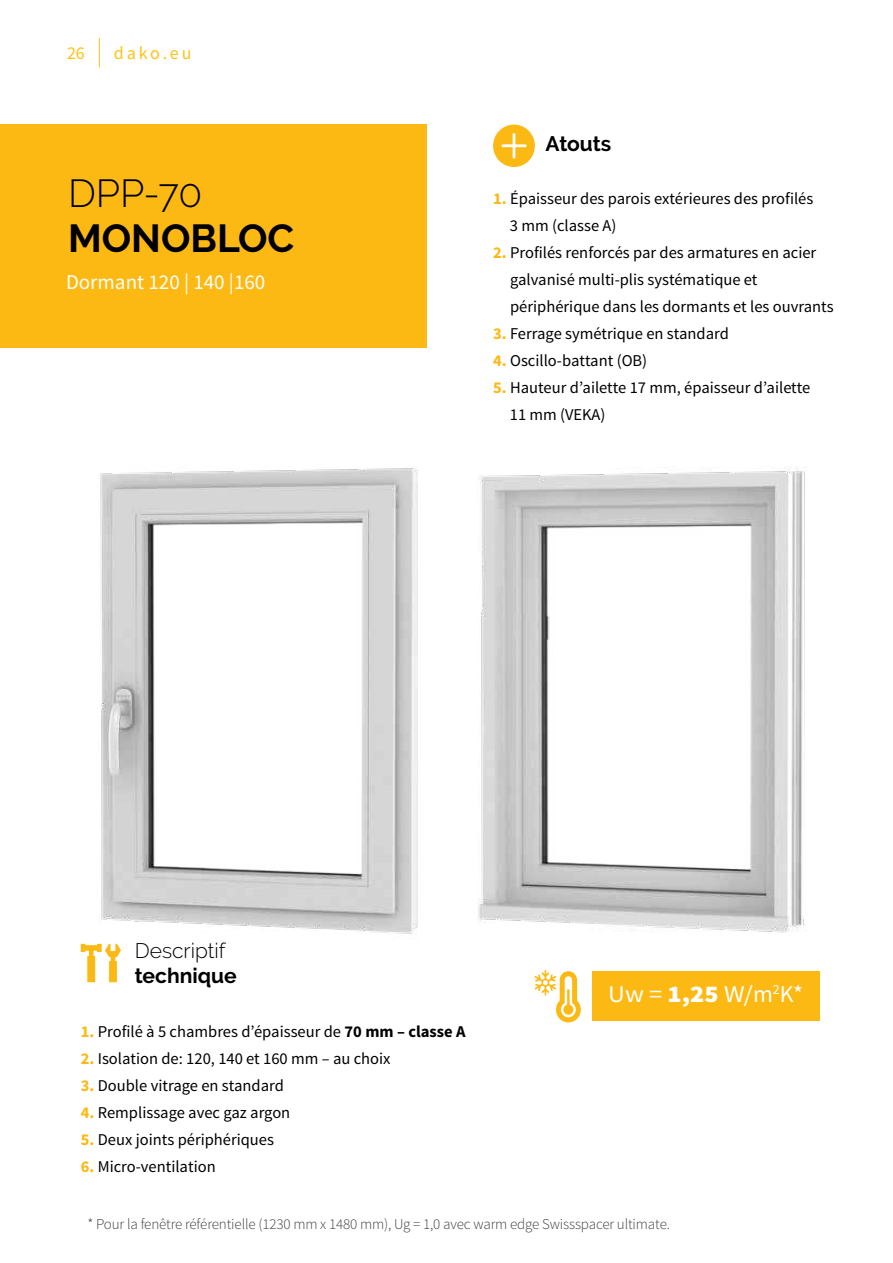
<style>
.page{position:relative;width:893px;height:1263px;background:#fff}
.page>*{position:absolute;margin:0;border:0;box-sizing:border-box;transform-origin:0 0}
.t1{font:700 39px "Raleway";color:#000}
.t2{font:300 39px "Raleway";color:#000}
.t3{font:24px "Source Sans Pro";color:#fff;scale:1.1 1}
.t4{font:21px "Source Sans Pro";color:#fff}
.t5{font:700 21px "Raleway";color:#000}
.t6{font:300 21px "Raleway";color:#000}
.t7{font:18px "Source Sans Pro";letter-spacing:.16em;color:#ffc216}
.t8{font:16.5px/27px "Source Sans Pro";color:#000}
.t9{font:300 15px "Source Sans Pro";letter-spacing:-.01em;color:#414042}
.s1{font-weight:700;color:#fdb913}
.s2{font-weight:700}
.s3{font-weight:900}
</style>
<div class="page">
<img style="left:100px;top:468px;width:318px;height:466px">
<img style="left:478px;top:467px;width:328px;height:466px">
<svg style="left:81px;top:944px;width:40px;height:38px"></svg>
<div style="left:593px;top:971px;width:227px;height:50px;background:#fdb913"></div>
<svg style="left:534px;top:970px;width:47px;height:52px"></svg>
<div style="left:0;top:125px;width:426px;height:223px;background:#fdb913"></div>
<svg style="left:493px;top:125px;width:42px;height:42px"></svg>
<svg style="left:99px;top:38px;width:1px;height:29px"></svg>
<p class="t7" style="left:67px;top:42px;width:19px">26</p>
<p class="t7" style="left:114px;top:42px;width:79px">dako.eu</p>
<h1 class="t2" style="left:68px;top:170px;width:136px">DPP-70</h1>
<h1 class="t1" style="left:68px;top:216px;width:228px">MONOBLOC</h1>
<p class="t4" style="left:66px;top:269px;width:201px">Dormant 120 | 140 |160</p>
<p class="t5" style="left:546px;top:131px;width:67px">Atouts</p>
<p class="t8" style="left:510px;top:186px;width:305px;text-indent:-17px"><span class="s1">1.</span> Épaisseur des parois extérieures des profilés<br>3 mm (classe A)</p>
<p class="t8" style="left:510px;top:240px;width:325px;text-indent:-17px"><span class="s1">2.</span> Profilés renforcés par des armatures en acier galvanisé multi-plis systématique et périphérique dans les dormants et les ouvrants</p>
<p class="t8" style="left:493px;top:321px;width:237px"><span class="s1">3.</span> Ferrage symétrique en standard</p>
<p class="t8" style="left:493px;top:348px;width:156px"><span class="s1">4.</span> Oscillo-battant (OB)</p>
<p class="t8" style="left:510px;top:375px;width:302px;text-indent:-17px"><span class="s1">5.</span> Hauteur d’ailette 17 mm, épaisseur d’ailette<br>11 mm (VEKA)</p>
<p class="t6" style="left:135px;top:938px;width:92px">Descriptif</p>
<p class="t5" style="left:135px;top:964px;width:103px">technique</p>
<p class="t8" style="left:81px;top:1019px;width:386px"><span class="s1">1.</span> Profilé à 5 chambres d’épaisseur de <span class="s2">70 mm – classe A</span></p>
<p class="t8" style="left:81px;top:1046px;width:311px"><span class="s1">2.</span> Isolation de: 120, 140 et 160 mm – au choix</p>
<p class="t8" style="left:81px;top:1073px;width:205px"><span class="s1">3.</span> Double vitrage en standard</p>
<p class="t8" style="left:81px;top:1100px;width:211px"><span class="s1">4.</span> Remplissage avec gaz argon</p>
<p class="t8" style="left:81px;top:1126px;width:195px"><span class="s1">5.</span> Deux joints périphériques</p>
<p class="t8" style="left:81px;top:1153px;width:136px"><span class="s1">6.</span> Micro-ventilation</p>
<h2 class="t3" style="left:608px;top:979px;width:179px">Uw = <span class="s3">1,25</span> W/m<sup>2</sup>K*</h2>
<p class="t9" style="left:88px;top:1215px;width:584px">* Pour la fenêtre référentielle (1230 mm x 1480 mm), Ug = 1,0 avec warm edge Swissspacer ultimate.</p>
</div>
